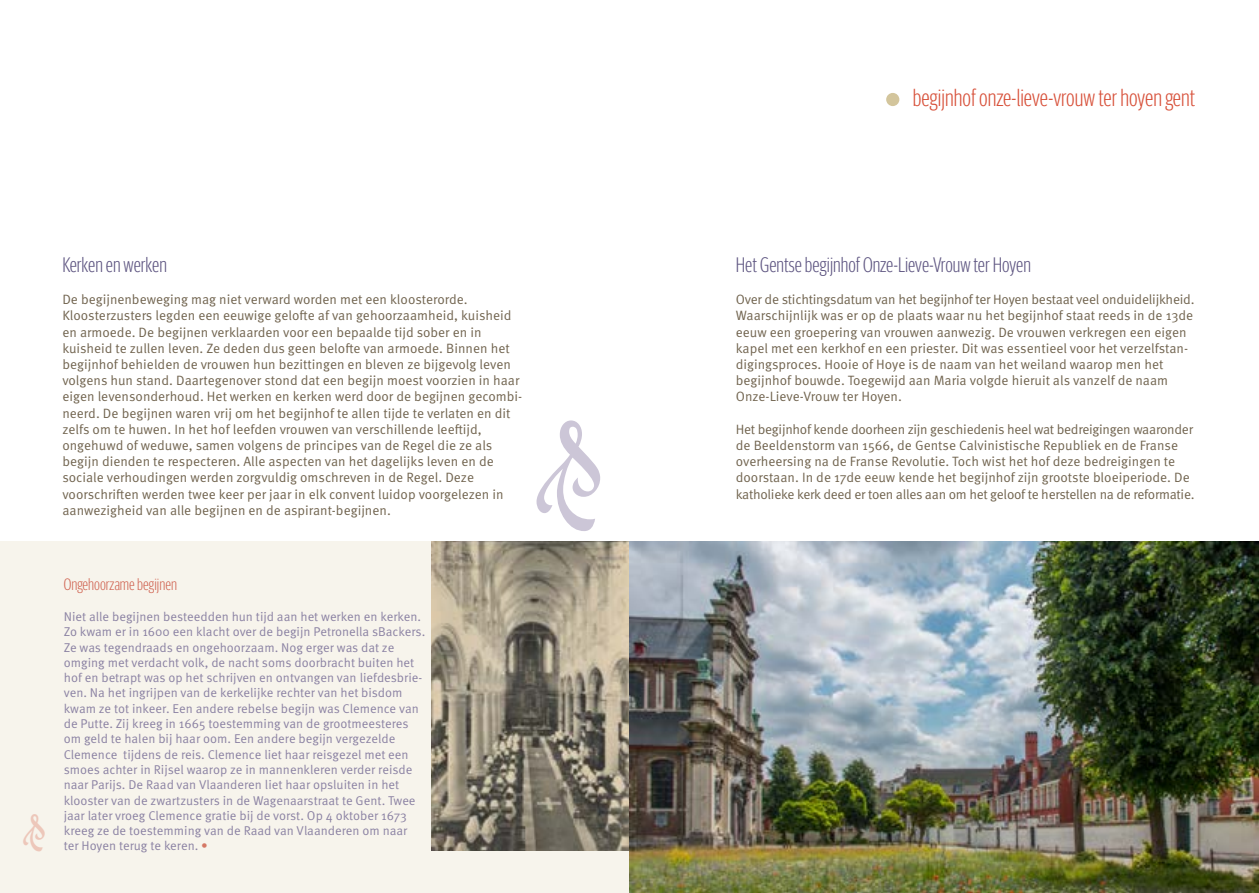
<style>
.page{position:relative;width:1259px;height:893px;background:#fff}
.page>*{position:absolute;margin:0;border:0;box-sizing:border-box;transform-origin:0 0}
.t1{font:300 24px "Meta Headline Comp OT";color:#d74f38}
.t2{font:300 21px "Meta Headline Comp OT";color:#5e5581}
.t3{font:300 16.5px "Meta Headline Comp OT";color:#d06452}
.t4{font:13.5px/16.2px "Meta Pro Norm";color:#71644f}
.t5{font:12.75px/15.3px "Meta Pro Norm";color:#8b82a3}
.s1{color:#d57865}
</style>
<div class="page">
<div style="left:886px;top:93px;width:13px;height:13px;background:#d3c59c;border-radius:50%"></div>
<div style="left:0;top:541px;width:629px;height:352px;background:#f7f4ec"></div>
<img style="left:431px;top:541px;width:198px;height:309px">
<img style="left:629px;top:541px;width:630px;height:352px">
<h2 class="t2" style="left:62px;top:252px;width:106px">Kerken en werken</h2>
<p class="t4" style="left:62px;top:291px;width:461px">De begijnenbeweging mag niet verward worden met een kloosterorde.<br>Kloosterzusters legden een eeuwige gelofte af van gehoorzaamheid, kuisheid en armoede. De begijnen verklaarden voor een bepaalde tijd sober en in kuisheid te zullen leven. Ze deden dus geen belofte van armoede. Binnen het begijnhof behielden de vrouwen hun bezittingen en bleven ze bijgevolg leven volgens hun stand. Daartegenover stond dat een begijn moest voorzien in haar eigen levensonderhoud. Het werken en kerken werd door de begijnen gecombi&shy;neerd. De begijnen waren vrij om het begijnhof te allen tijde te verlaten en dit zelfs om te huwen. In het hof leefden vrouwen van verschillende leeftijd, ongehuwd of weduwe, samen volgens de principes van de Regel die ze als begijn dienden te respecteren. Alle aspecten van het dagelijks leven en de sociale verhoudingen werden zorgvuldig omschreven in de Regel. Deze voorschriften werden twee keer per jaar in elk convent luidop voorgelezen in aanwezigheid van alle begijnen en de aspirant-begijnen.</p>
<p class="t3" style="left:64px;top:575px;width:115px">Ongehoorzame begijnen</p>
<p class="t5" style="left:64px;top:608px;width:363px">Niet alle begijnen besteedden hun tijd aan het werken en kerken.<br>Zo kwam er in 1600 een klacht over de begijn Petronella sBackers.<br>Ze was tegendraads en ongehoorzaam. Nog erger was dat ze omging met verdacht volk, de nacht soms doorbracht buiten het hof en betrapt was op het schrijven en ontvangen van liefdesbrie&shy;ven. Na het ingrijpen van de kerkelijke rechter van het bisdom kwam ze tot inkeer. Een andere rebelse begijn was Clemence van de Putte. Zij kreeg in 1665 toestemming van de grootmeesteres om geld te halen bij haar oom. Een andere begijn vergezelde Clemence tijdens de reis. Clemence liet haar reisgezel met een smoes achter in Rijsel waarop ze in mannenkleren verder reisde naar Parijs. De Raad van Vlaanderen liet haar opsluiten in het klooster van de zwartzusters in de Wagenaarstraat te Gent. Twee jaar later vroeg Clemence gratie bij de vorst. Op 4 oktober 1673 kreeg ze de toestemming van de Raad van Vlaanderen om naar ter Hoyen terug te keren. <span class="s1">•</span></p>
<h1 class="t1" style="left:913px;top:83px;width:284px">begijnhof onze-lieve-vrouw ter hoyen gent</h1>
<h2 class="t2" style="left:736px;top:252px;width:297px">Het Gentse begijnhof Onze-Lieve-Vrouw ter Hoyen</h2>
<p class="t4" style="left:736px;top:291px;width:460px">Over de stichtingsdatum van het begijnhof ter Hoyen bestaat veel onduidelijkheid.<br>Waarschijnlijk was er op de plaats waar nu het begijnhof staat reeds in de 13de eeuw een groepering van vrouwen aanwezig. De vrouwen verkregen een eigen kapel met een kerkhof en een priester. Dit was essentieel voor het verzelfstan&shy;digingsproces. Hooie of Hoye is de naam van het weiland waarop men het begijnhof bouwde. Toegewijd aan Maria volgde hieruit als vanzelf de naam Onze-Lieve-Vrouw ter Hoyen.</p>
<p class="t4" style="left:736px;top:420px;width:460px">Het begijnhof kende doorheen zijn geschiedenis heel wat bedreigingen waaronder de Beeldenstorm van 1566, de Gentse Calvinistische Republiek en de Franse overheersing na de Franse Revolutie. Toch wist het hof deze bedreigingen te doorstaan. In de 17de eeuw kende het begijnhof zijn grootste bloeiperiode. De katholieke kerk deed er toen alles aan om het geloof te herstellen na de reformatie.</p>
</div>
